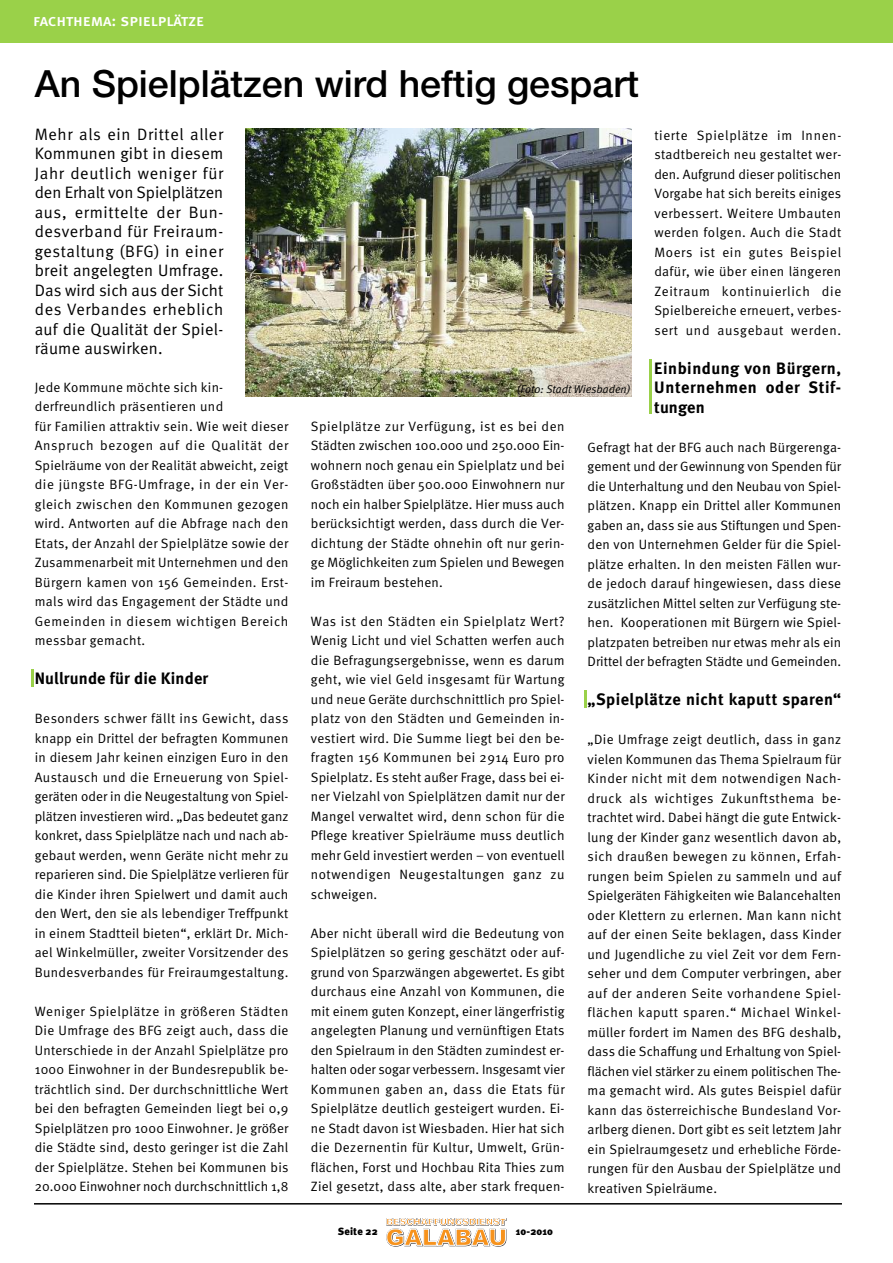
<style>
.page{position:relative;width:893px;height:1263px;background:#fff}
.page>*{position:absolute;margin:0;border:0;box-sizing:border-box;transform-origin:0 0}
.t1{font:500 37.5px "Helvetica Neue";color:#000}
.t2{font:16.5px/19.5px "Meta Normal";letter-spacing:.015em;color:#000;text-align:justify}
.t3{font:700 16.5px/19.5px "Meta";letter-spacing:.03em;color:#000;text-align:justify}
.t4{font:16.5px "Meta Medium Caps";letter-spacing:-.005em;color:#fff}
.t5{font:13.5px/19.5px "Meta Normal";letter-spacing:.02em;color:#000;text-align:justify}
.t6{font:italic 11.25px "Meta Normal";color:#000}
.t7{font:900 10.5px "Meta";letter-spacing:.015em;color:#000}
</style>
<div class="page">
<div style="left:0;top:0;width:893px;height:43px;background:#9ad149"></div>
<svg style="left:386px;top:1218px;width:120px;height:28px"></svg>
<img style="left:246px;top:128px;width:386px;height:269px">
<hr style="left:34px;top:1203px;width:808px;height:1px;background:#000">
<hr style="left:650px;top:359px;width:2px;height:54px;background:#9ad149">
<hr style="left:31px;top:669px;width:3px;height:17px;background:#9ad149">
<hr style="left:584px;top:690px;width:3px;height:17px;background:#9ad149">
<p class="t4" style="left:33px;top:14px;width:172px">fachthema: spielplätze</p>
<h1 class="t1" style="left:35px;top:71px;width:606px">An Spielplätzen wird heftig gespart</h1>
<p class="t2" style="left:35px;top:126px;width:190px">Mehr als ein Drittel aller Kommunen gibt in diesem Jahr deutlich weniger für den Erhalt von Spielplätzen aus, ermittelte der Bun&shy;desverband für Freiraum&shy;gestaltung (BFG) in einer breit angelegten Umfrage.<br>Das wird sich aus der Sicht des Verbandes erheblich auf die Qualität der Spiel&shy;räume auswirken.</p>
<p class="t5" style="left:35px;top:378px;width:255px;text-align:left">Jede Kommune möchte sich kin&shy;derfreundlich präsentieren und<br>für Familien attraktiv sein. Wie weit dieser Anspruch bezogen auf die Qualität der Spielräume von der Realität abweicht, zeigt die jüngste BFG-Umfrage, in der ein Ver&shy;gleich zwischen den Kommunen gezogen wird. Antworten auf die Abfrage nach den Etats, der Anzahl der Spielplätze sowie der Zusammenarbeit mit Unternehmen und den Bürgern kamen von 156 Gemeinden. Erst&shy;mals wird das Engagement der Städte und Gemeinden in diesem wichtigen Bereich messbar gemacht.</p>
<p class="t3" style="left:35px;top:668px;width:175px">Nullrunde für die Kinder</p>
<p class="t5" style="left:35px;top:710px;width:255px">Besonders schwer fällt ins Gewicht, dass knapp ein Drittel der befragten Kommunen in diesem Jahr keinen einzigen Euro in den Austausch und die Erneuerung von Spiel&shy;geräten oder in die Neugestaltung von Spiel&shy;plätzen investieren wird. „Das bedeutet ganz konkret, dass Spielplätze nach und nach ab&shy;gebaut werden, wenn Geräte nicht mehr zu reparieren sind. Die Spielplätze verlieren für die Kinder ihren Spielwert und damit auch den Wert, den sie als lebendiger Treffpunkt in einem Stadtteil bieten“, erklärt Dr. Mich&shy;ael Winkelmüller, zweiter Vorsitzender des Bundesverbandes für Freiraumgestaltung.</p>
<p class="t5" style="left:35px;top:1002px;width:255px">Weniger Spielplätze in größeren Städten Die Umfrage des BFG zeigt auch, dass die Unterschiede in der Anzahl Spielplätze pro 1000 Einwohner in der Bundesrepublik be&shy;trächtlich sind. Der durchschnittliche Wert bei den befragten Gemeinden liegt bei 0,9<br>Spielplätzen pro 1000 Einwohner. Je größer die Städte sind, desto geringer ist die Zahl der Spielplätze. Stehen bei Kommunen bis 20.000 Einwohner noch durchschnittlich 1,8</p>
<p class="t5" style="left:654px;top:126px;width:188px">tierte Spielplätze im Innen&shy;stadtbereich neu gestaltet wer&shy;den. Aufgrund dieser politischen Vorgabe hat sich bereits einiges verbessert. Weitere Umbauten werden folgen. Auch die Stadt Moers ist ein gutes Beispiel dafür, wie über einen längeren Zeitraum kontinuierlich die Spielbereiche erneuert, verbes&shy;sert und ausgebaut werden.</p>
<p class="t3" style="left:654px;top:358px;width:188px">Einbindung von Bürgern, Unternehmen oder Stif&shy;tungen</p>
<p class="t5" style="left:588px;top:438px;width:255px">Gefragt hat der BFG auch nach Bürgerenga&shy;gement und der Gewinnung von Spenden für die Unterhaltung und den Neubau von Spiel&shy;plätzen. Knapp ein Drittel aller Kommunen gaben an, dass sie aus Stiftungen und Spen&shy;den von Unternehmen Gelder für die Spiel&shy;plätze erhalten. In den meisten Fällen wur&shy;de jedoch darauf hingewiesen, dass diese zusätzlichen Mittel selten zur Verfügung ste&shy;hen. Kooperationen mit Bürgern wie Spiel&shy;platzpaten betreiben nur etwas mehr als ein Drittel der befragten Städte und Gemeinden.</p>
<p class="t3" style="left:588px;top:689px;width:255px">„Spielplätze nicht kaputt sparen“</p>
<p class="t5" style="left:588px;top:731px;width:255px">„Die Umfrage zeigt deutlich, dass in ganz vielen Kommunen das Thema Spielraum für Kinder nicht mit dem notwendigen Nach&shy;druck als wichtiges Zukunftsthema be&shy;trachtet wird. Dabei hängt die gute Entwick&shy;lung der Kinder ganz wesentlich davon ab, sich draußen bewegen zu können, Erfah&shy;rungen beim Spielen zu sammeln und auf Spielgeräten Fähigkeiten wie Balancehalten oder Klettern zu erlernen. Man kann nicht auf der einen Seite beklagen, dass Kinder und Jugendliche zu viel Zeit vor dem Fern&shy;seher und dem Computer verbringen, aber auf der anderen Seite vorhandene Spiel&shy;flächen kaputt sparen.“ Michael Winkel&shy;müller fordert im Namen des BFG deshalb, dass die Schaffung und Erhaltung von Spiel&shy;flächen viel stärker zu einem politischen The&shy;ma gemacht wird. Als gutes Beispiel dafür kann das österreichische Bundesland Vor&shy;arlberg dienen. Dort gibt es seit letztem Jahr ein Spielraumgesetz und erhebliche Förde&shy;rungen für den Ausbau der Spielplätze und kreativen Spielräume.</p>
<p class="t6" style="left:517px;top:385px;width:115px">(Foto: Stadt Wiesbaden)</p>
<p class="t5" style="left:311px;top:417px;width:255px">Spielplätze zur Verfügung, ist es bei den Städten zwischen 100.000 und 250.000 Ein&shy;wohnern noch genau ein Spielplatz und bei Großstädten über 500.000 Einwohnern nur noch ein halber Spielplätze. Hier muss auch berücksichtigt werden, dass durch die Ver&shy;dichtung der Städte ohnehin oft nur gerin&shy;ge Möglichkeiten zum Spielen und Bewegen im Freiraum bestehen.</p>
<p class="t5" style="left:311px;top:612px;width:255px">Was ist den Städten ein Spielplatz Wert?<br>Wenig Licht und viel Schatten werfen auch die Befragungsergebnisse, wenn es darum geht, wie viel Geld insgesamt für Wartung und neue Geräte durchschnittlich pro Spiel&shy;platz von den Städten und Gemeinden in&shy;vestiert wird. Die Summe liegt bei den be&shy;fragten 156 Kommunen bei 2914 Euro pro Spielplatz. Es steht außer Frage, dass bei ei&shy;ner Vielzahl von Spielplätzen damit nur der Mangel verwaltet wird, denn schon für die Pflege kreativer Spielräume muss deutlich mehr Geld investiert werden – von eventuell notwendigen Neugestaltungen ganz zu schweigen.</p>
<p class="t5" style="left:311px;top:924px;width:255px">Aber nicht überall wird die Bedeutung von Spielplätzen so gering geschätzt oder auf&shy;grund von Sparzwängen abgewertet. Es gibt durchaus eine Anzahl von Kommunen, die mit einem guten Konzept, einer längerfristig angelegten Planung und vernünftigen Etats den Spielraum in den Städten zumindest er&shy;halten oder sogar verbessern. Insgesamt vier Kommunen gaben an, dass die Etats für Spielplätze deutlich gesteigert wurden. Ei&shy;ne Stadt davon ist Wiesbaden. Hier hat sich die Dezernentin für Kultur, Umwelt, Grün&shy;flächen, Forst und Hochbau Rita Thies zum Ziel gesetzt, dass alte, aber stark frequen-</p>
<p class="t7" style="left:338px;top:1227px;width:41px">Seite 22</p>
<p class="t7" style="left:516px;top:1227px;width:39px">10-2010</p>
</div>
